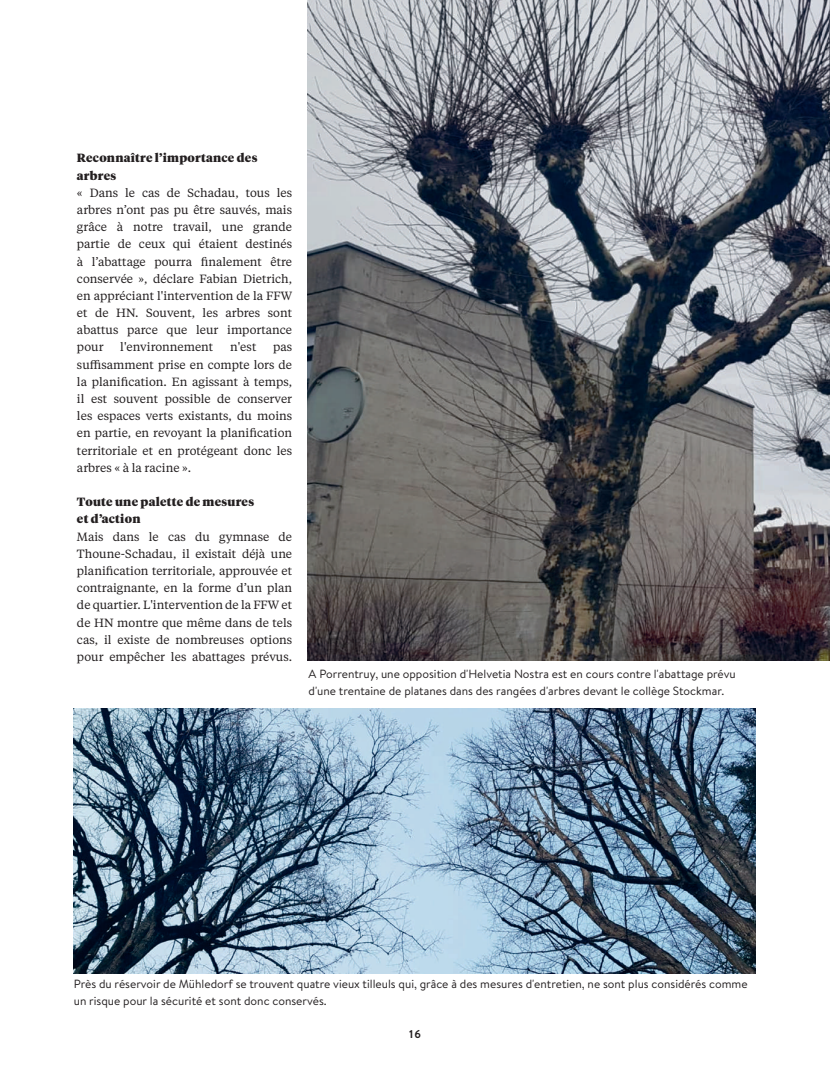
<style>
.page{position:relative;width:830px;height:1074px;background:#fff}
.page>*{position:absolute;margin:0;border:0;box-sizing:border-box;transform-origin:0 0}
.t1{font:11.88px/17.2px "Tiempos Text";color:#231f20;text-align:justify}
.t2{font:11.88px/17.2px "Brandon Text";color:#231f20}
.t3{font:900 11.88px/17.2px "Tiempos Headline";letter-spacing:.02em;color:#231f20}
.t4{font:700 11.25px "Brandon Text";color:#231f20}
</style>
<div class="page">
<img style="left:307px;top:0;width:522px;height:661px">
<img style="left:74px;top:708px;width:680px;height:265px">
<p class="t3" style="left:77px;top:149px;width:182px">Reconnaître l’importance des arbres</p>
<p class="t1" style="left:77px;top:183px;width:216px">« Dans le cas de Schadau, tous les arbres n’ont pas pu être sauvés, mais grâce à notre travail, une grande partie de ceux qui étaient destinés à l’abattage pourra finalement être conservée », déclare Fabian Dietrich, en appréciant l'intervention de la FFW et de HN. Souvent, les arbres sont abattus parce que leur importance pour</p>
<p class="t1" style="left:120px;top:338px;width:94px">l'environnement</p>
<p class="t1" style="left:230px;top:338px;width:28px">n'est</p>
<p class="t1" style="left:77px;top:338px;width:216px;text-indent:196px">pas suffisamment prise en compte lors de la planification. En agissant à temps, il est souvent possible de conserver les espaces verts existants, du moins en partie, en revoyant la planification territoriale et en protégeant donc les arbres « à la racine ».</p>
<p class="t3" style="left:77px;top:493px;width:179px">Toute une palette de mesures et d’action</p>
<p class="t1" style="left:77px;top:527px;width:216px">Mais dans le cas du gymnase de Thoune-Schadau, il existait déjà une planification territoriale, approuvée et contraignante, en la forme d’un plan de quartier. L'intervention de la FFW et de HN montre que même dans de tels cas, il existe de nombreuses options pour empêcher les abattages prévus.</p>
<p class="t2" style="left:308px;top:665px;width:428px">A Porrentruy, une opposition d'Helvetia Nostra est en cours contre l'abattage prévu d'une trentaine de platanes dans des rangées d'arbres devant le collège Stockmar.</p>
<p class="t2" style="left:74px;top:974px;width:675px">Près du réservoir de Mühledorf se trouvent quatre vieux tilleuls qui, grâce à des mesures d'entretien, ne sont plus considérés comme un risque pour la sécurité et sont donc conservés.</p>
<p class="t4" style="left:409px;top:1026px;width:13px">16</p>
</div>
